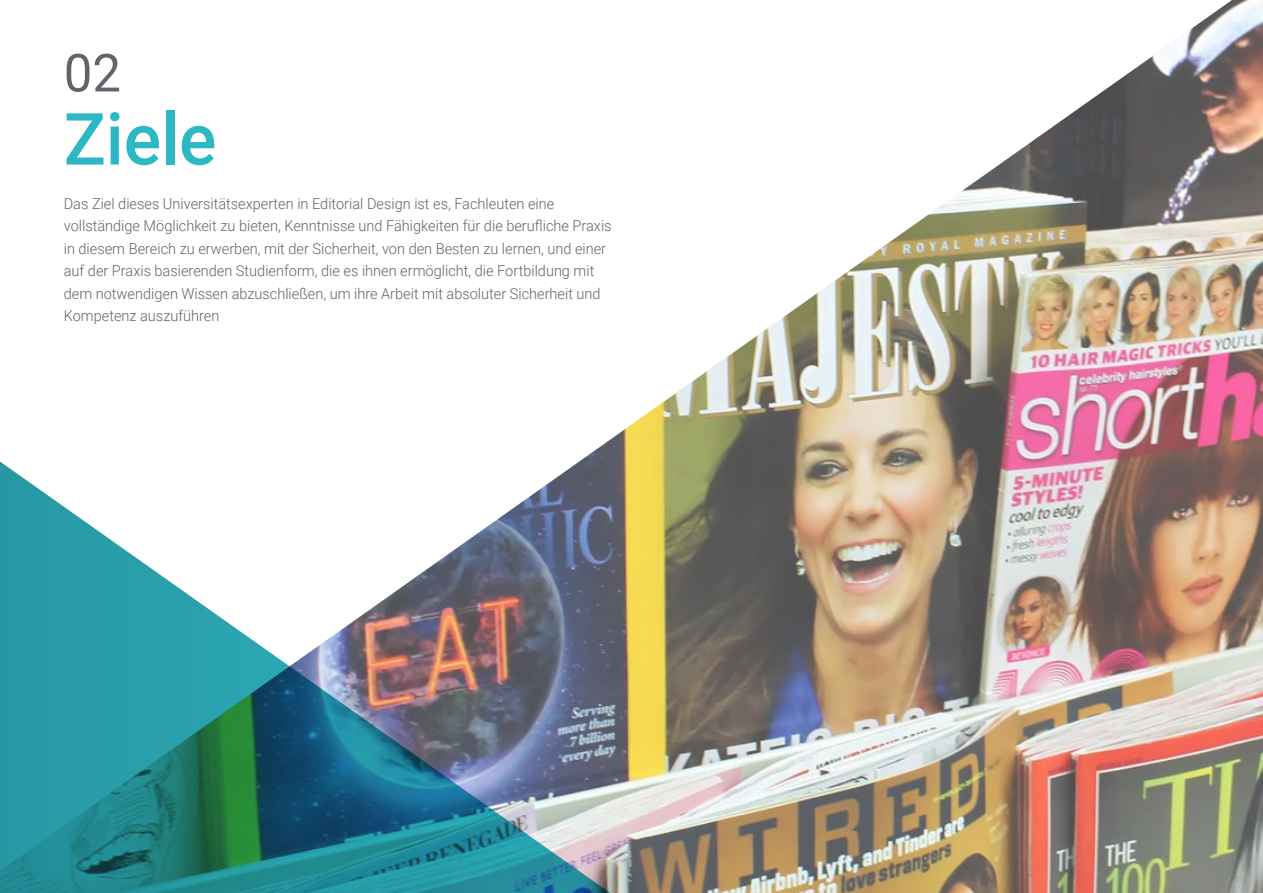
<style>
.page{position:relative;width:1263px;height:893px;background:#fff}
.page>*{position:absolute;margin:0;border:0;box-sizing:border-box;transform-origin:0 0}
.t1{font:500 72px "Roboto";color:#2db8c5}
.t2{font:52.5px "Roboto";color:#61646a}
.t3{font:300 15px/22.5px "Roboto";color:#61646a}
</style>
<div class="page">
<img style="left:601px;top:0;width:662px;height:893px">
<img style="left:0;top:446px;width:640px;height:447px">
<h2 class="t2" style="left:64px;top:36px;width:59px">02</h2>
<h1 class="t1" style="left:64px;top:89px;width:154px">Ziele</h1>
<p class="t3" style="left:64px;top:192px;width:549px">Das Ziel dieses Universitätsexperten in Editorial Design ist es, Fachleuten eine vollständige Möglichkeit zu bieten, Kenntnisse und Fähigkeiten für die berufliche Praxis in diesem Bereich zu erwerben, mit der Sicherheit, von den Besten zu lernen, und einer auf der Praxis basierenden Studienform, die es ihnen ermöglicht, die Fortbildung mit dem notwendigen Wissen abzuschließen, um ihre Arbeit mit absoluter Sicherheit und Kompetenz auszuführen</p>
</div>
